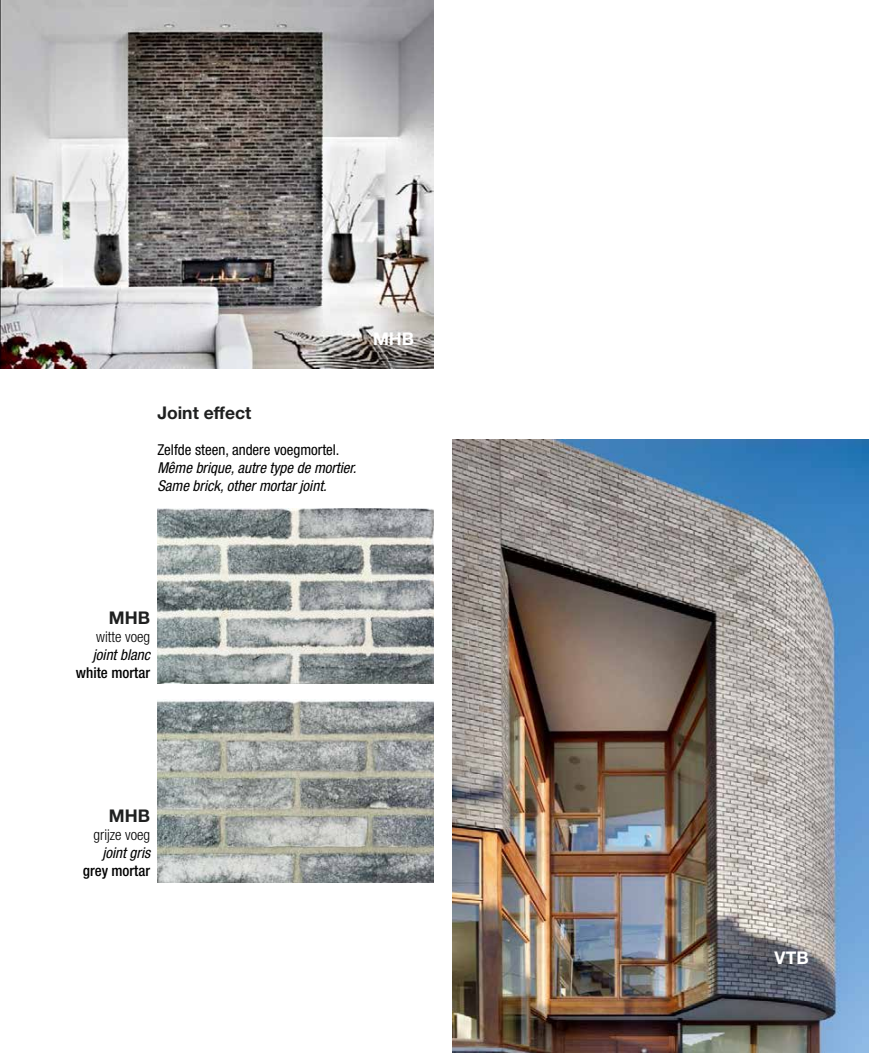
<style>
.page{position:relative;width:869px;height:1053px;background:#fff}
.page>*{position:absolute;margin:0;border:0;box-sizing:border-box;transform-origin:0 0}
.t1{font:700 17.5px "Helvetica Neue LT Std";color:#1f2020}
.t2{font:700 17.5px "Helvetica Neue LT Std";color:#fff}
.t3{font:italic condensed 15px/18px "Helvetica Neue LT Std";color:#000}
.t4{font:condensed 15px "Helvetica Neue LT Std";color:#000}
.t5{font:500 condensed 15px "Helvetica Neue LT Std";color:#000}
.t6{font:300 condensed 15px "Helvetica Neue LT Std";color:#000}
</style>
<div class="page">
<img style="left:452px;top:439px;width:416px;height:613px">
<img style="left:0;top:0;width:433px;height:369px">
<img style="left:157px;top:508px;width:276px;height:175px">
<img style="left:157px;top:699px;width:276px;height:183px">
<p class="t2" style="left:373px;top:328px;width:43px">MHB</p>
<p class="t1" style="left:157px;top:402px;width:95px">Joint effect</p>
<p class="t4" style="left:157px;top:441px;width:184px">Zelfde steen, andere voegmortel.</p>
<p class="t3" style="left:157px;top:459px;width:200px">Même brique, autre type de mortier.<br>Same brick, other mortar joint.</p>
<p class="t1" style="left:109px;top:606px;width:43px">MHB</p>
<p class="t6" style="left:96px;top:627px;width:55px">witte voeg</p>
<p class="t3" style="left:93px;top:645px;width:59px">joint blanc</p>
<p class="t5" style="left:76px;top:663px;width:76px">white mortar</p>
<p class="t1" style="left:109px;top:804px;width:43px">MHB</p>
<p class="t6" style="left:93px;top:825px;width:58px">grijze voeg</p>
<p class="t3" style="left:102px;top:843px;width:49px">joint gris</p>
<p class="t5" style="left:83px;top:861px;width:69px">grey mortar</p>
<p class="t2" style="left:774px;top:947px;width:36px">VTB</p>
</div>
